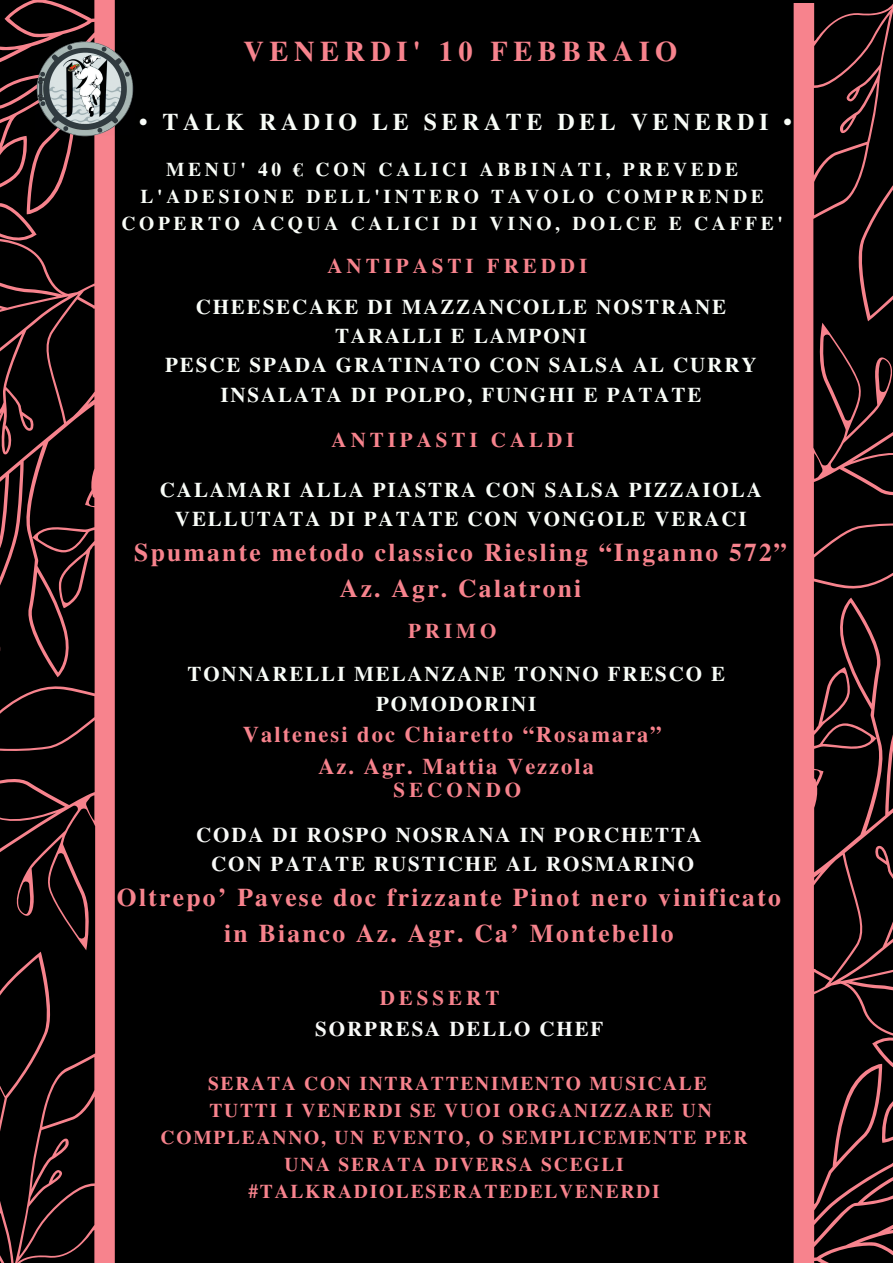
<style>
.page{position:relative;width:893px;height:1264px;background:#fff}
.page>*{position:absolute;margin:0;border:0;box-sizing:border-box;transform-origin:0 0}
.t1{font:700 28.5px "Te X Gyre Termes";letter-spacing:.19em;color:#f7838d}
.t2{font:700 25.5px/36px "Te X Gyre Termes";letter-spacing:.09em;color:#f7838d;text-align:center}
.t3{font:700 24px "Te X Gyre Termes";letter-spacing:.19em;color:#f9fdf8}
.t4{font:700 22.5px/31.5px "Te X Gyre Termes";letter-spacing:.09em;color:#f7838d;text-align:center}
.t5{font:700 21px/29.2px "Te X Gyre Termes";letter-spacing:.09em;color:#f9fdf8;text-align:center}
.t6{font:700 21px/29.2px "Te X Gyre Termes";letter-spacing:.09em;color:#f9faf8;text-align:center}
.t7{font:700 21px "Te X Gyre Termes";letter-spacing:.19em;color:#f7838d}
.t8{font:700 19.5px "Te X Gyre Termes";letter-spacing:.09em;color:#f7838d}
.t9{font:700 19.5px/27px "Te X Gyre Termes";letter-spacing:.19em;color:#f9fdf8;text-align:center}
</style>
<div class="page">
<div style="left:0;top:0;width:892px;height:1262px;background:#000"></div>
<svg style="left:0;top:0;width:115px;height:1262px"></svg>
<svg style="left:793px;top:4px;width:99px;height:1258px"></svg>
<img style="left:35px;top:40px;width:99px;height:98px">
<h1 class="t1" style="left:244px;top:29px;width:435px">VENERDI' 10 FEBBRAIO</h1>
<p class="t3" style="left:139px;top:103px;width:654px">• TALK RADIO LE SERATE DEL VENERDI •</p>
<p class="t9" style="left:121px;top:155px;width:663px">MENU' 40 € CON CALICI ABBINATI, PREVEDE<br>L'ADESIONE DELL'INTERO TAVOLO COMPRENDE<br>COPERTO ACQUA CALICI DI VINO, DOLCE E CAFFE'</p>
<p class="t7" style="left:327px;top:249px;width:261px">ANTIPASTI FREDDI</p>
<p class="t5" style="left:165px;top:291px;width:592px">CHEESECAKE DI MAZZANCOLLE NOSTRANE<br>TARALLI E LAMPONI<br>PESCE SPADA GRATINATO CON SALSA AL CURRY<br>INSALATA DI POLPO, FUNGHI E PATATE</p>
<p class="t7" style="left:331px;top:423px;width:244px">ANTIPASTI CALDI</p>
<p class="t5" style="left:160px;top:474px;width:603px">CALAMARI ALLA PIASTRA CON SALSA PIZZAIOLA<br>VELLUTATA DI PATATE CON VONGOLE VERACI</p>
<p class="t2" style="left:134px;top:533px;width:654px">Spumante metodo classico Riesling “Inganno 572”<br>Az. Agr. Calatroni</p>
<p class="t7" style="left:408px;top:614px;width:90px">PRIMO</p>
<p class="t5" style="left:187px;top:658px;width:539px">TONNARELLI MELANZANE TONNO FRESCO E<br>POMODORINI</p>
<p class="t4" style="left:243px;top:717px;width:420px">Valtenesi doc Chiaretto “Rosamara”<br>Az. Agr. Mattia Vezzola</p>
<p class="t7" style="left:393px;top:774px;width:129px">SECONDO</p>
<p class="t6" style="left:196px;top:819px;width:507px">CODA DI ROSPO NOSRANA IN PORCHETTA<br>CON PATATE RUSTICHE AL ROSMARINO</p>
<p class="t2" style="left:117px;top:878px;width:665px">Oltrepo’ Pavese doc frizzante Pinot nero vinificato in Bianco Az. Agr. Ca’ Montebello</p>
<p class="t7" style="left:380px;top:981px;width:121px">DESSERT</p>
<p class="t6" style="left:315px;top:1013px;width:290px">SORPRESA DELLO CHEF</p>
<p class="t8" style="left:208px;top:1068px;width:500px">SERATA CON INTRATTENIMENTO MUSICALE</p>
<p class="t8" style="left:209px;top:1095px;width:504px">TUTTI I VENERDI SE VUOI ORGANIZZARE UN</p>
<p class="t8" style="left:161px;top:1122px;width:588px">COMPLEANNO, UN EVENTO, O SEMPLICEMENTE PER</p>
<p class="t8" style="left:284px;top:1149px;width:341px">UNA SERATA DIVERSA SCEGLI</p>
<p class="t8" style="left:248px;top:1176px;width:412px">#TALKRADIOLESERATEDELVENERDI</p>
</div>
